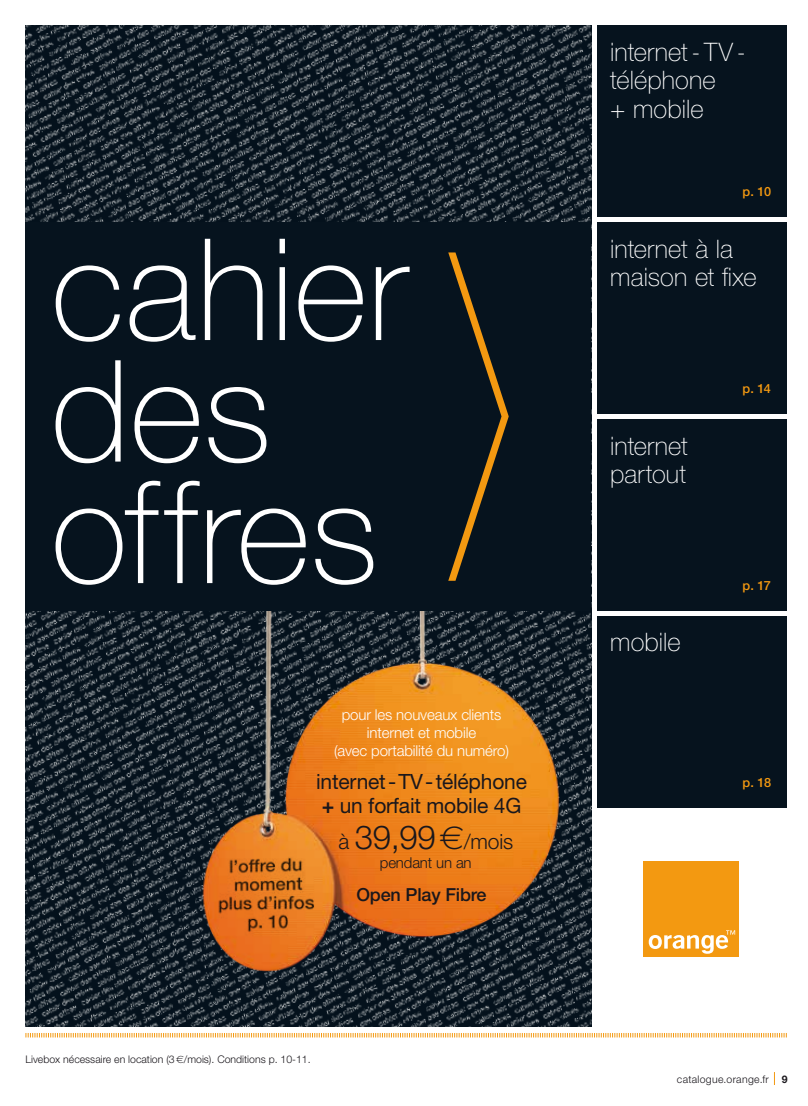
<style>
.page{position:relative;width:808px;height:1106px;background:#fff}
.page>*{position:absolute;margin:0;border:0;box-sizing:border-box;transform-origin:0 0}
.t1{font:100 141.75px/121.5px "Helvetica Neue LT Pro";color:#fff}
.t2{font:100 25.5px/28.5px "Helvetica Neue LT Pro";letter-spacing:.005em;color:#fff}
.t3{font:21px/24px "Helvetica Neue LT Pro";letter-spacing:-.01em;color:#1a171c}
.t4{font:300 21px "Helvetica Neue LT Pro";color:#1a171c}
.t5{font:500 18px "Helvetica Neue LT Pro";letter-spacing:-.01em;color:#1a171c}
.t6{font:300 15px/18px "Helvetica Neue LT Pro";letter-spacing:-.01em;color:#fff;text-align:center}
.t7{font:300 15px "Helvetica Neue LT Pro";letter-spacing:-.01em;color:#1a171c}
.t8{font:500 12.75px "Helvetica Neue LT Pro";letter-spacing:-.05em;color:#f39911}
.t9{font:300 10.5px "Helvetica Neue LT Pro";color:#1a171c}
.t10{font:300 10.5px "Helvetica Neue LT Pro";letter-spacing:.03em;color:#1a171c}
.s1{font-weight:700}
.s2{font-size:33px}
.s3{font-family:"Euro Sans";font-size:33px}
.s4{font-family:"Euro Sans"}
</style>
<div class="page">
<svg style="left:774px;top:1072px;width:1px;height:13px"></svg>
<img style="left:26px;top:26px;width:565px;height:1000px">
<img style="left:186px;top:610px;width:385px;height:387px">
<div style="left:26px;top:222px;width:565px;height:388px;background:#06131e"></div>
<svg style="left:448px;top:252px;width:61px;height:329px"></svg>
<div style="left:597px;top:419px;width:190px;height:191px;background:#06131e"></div>
<div style="left:597px;top:222px;width:190px;height:192px;background:#06131e"></div>
<div style="left:597px;top:616px;width:190px;height:191px;background:#06131e"></div>
<div style="left:597px;top:26px;width:190px;height:191px;background:#06131e"></div>
<svg style="left:25px;top:1033px;width:762px;height:5px"></svg>
<div style="left:643px;top:861px;width:96px;height:95px;background:#f39911"></div>
<svg style="left:649px;top:930px;width:86px;height:23px"></svg>
<p class="t1" style="left:51px;top:227px;width:358px">cahier des offres</p>
<p class="t6" style="left:334px;top:705px;width:176px">pour les nouveaux clients internet et mobile<br>(avec portabilité du numéro)</p>
<p class="t3" style="left:316px;top:769px;width:212px">internet-TV-téléphone <span class="s1">+</span> un forfait mobile 4G</p>
<p class="t4" style="left:338px;top:828px;width:176px">à <span class="s2">39,99</span><span class="s3">e</span>/mois</p>
<p class="t7" style="left:380px;top:854px;width:93px">pendant un an</p>
<p class="t5" style="left:356px;top:884px;width:132px">Open Play Fibre</p>
<p class="t9" style="left:26px;top:1053px;width:287px">Livebox nécessaire en location (3<span class="s4">e</span>/mois). Conditions p. 10-11.</p>
<p class="t2" style="left:610px;top:37px;width:137px">internet- TV - téléphone<br>+ mobile</p>
<p class="t8" style="left:743px;top:184px;width:30px">p. 10</p>
<p class="t2" style="left:610px;top:234px;width:148px">internet à la maison et fixe</p>
<p class="t2" style="left:610px;top:431px;width:79px">internet partout</p>
<p class="t2" style="left:610px;top:628px;width:72px">mobile</p>
<p class="t8" style="left:743px;top:381px;width:30px">p. 14</p>
<p class="t8" style="left:743px;top:577px;width:30px">p. 17</p>
<p class="t8" style="left:743px;top:774px;width:30px">p. 18</p>
<p class="t10" style="left:677px;top:1072px;width:112px">catalogue.orange.fr <span class="s1">9</span></p>
</div>
